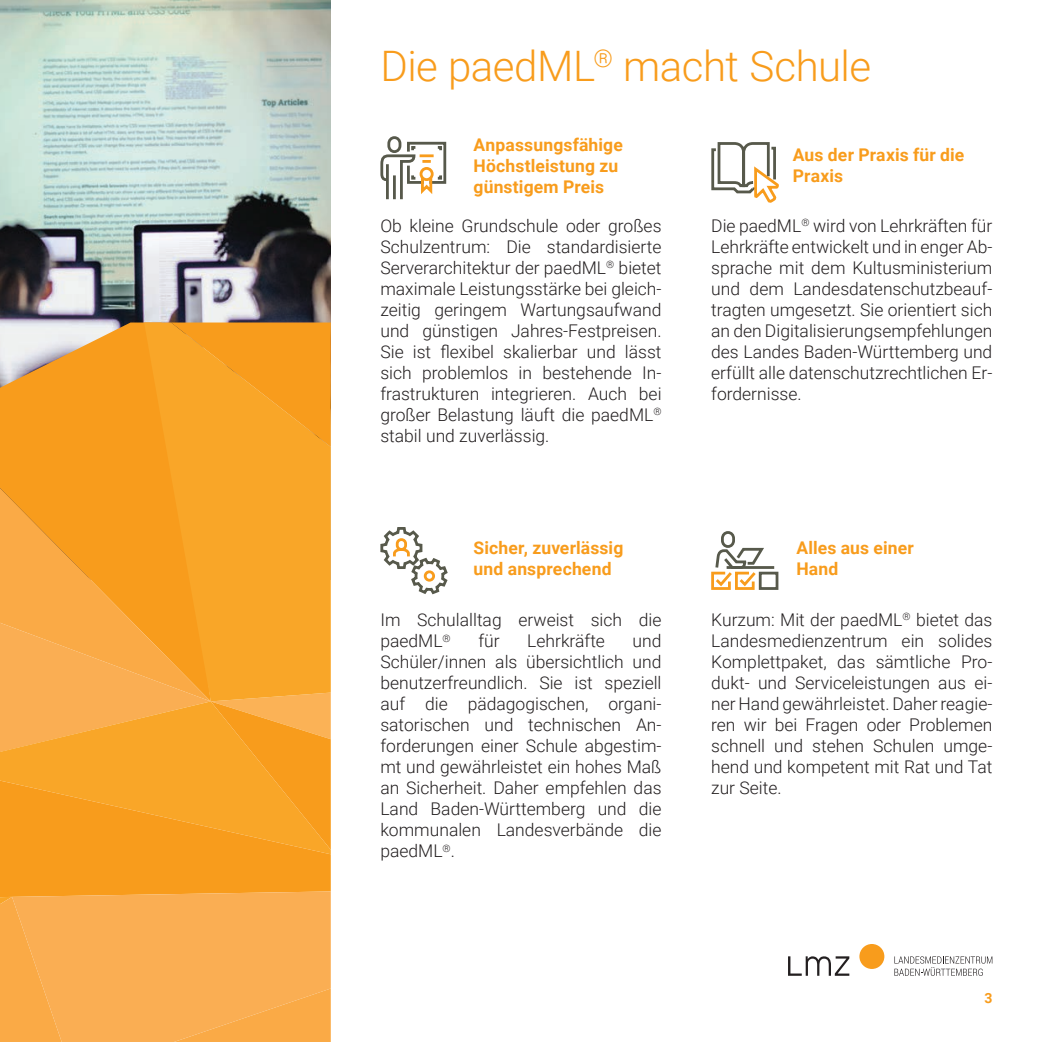
<style>
.page{position:relative;width:1042px;height:1042px;background:#fff}
.page>*{position:absolute;margin:0;border:0;box-sizing:border-box;transform-origin:0 0}
.t1{font:300 42px "Roboto";letter-spacing:-.01em;color:#f89c1c}
.t2{font:300 17.5px/21px "Roboto";color:#231f20;text-align:justify}
.t3{font:700 17.5px/21px "Roboto";letter-spacing:.01em;color:#f89c1c}
.t4{font:700 14px "Roboto";color:#f89c1c}
</style>
<div class="page">
<img style="left:0;top:0;width:331px;height:322px">
<svg style="left:0;top:322px;width:144px;height:166px;fill:#f89c1c"></svg>
<svg style="left:144px;top:322px;width:187px;height:301px;fill:#f9a628"></svg>
<svg style="left:0;top:488px;width:211px;height:135px;fill:#f89c1c"></svg>
<svg style="left:0;top:623px;width:331px;height:419px"></svg>
<svg style="left:380px;top:136px;width:67px;height:64px"></svg>
<svg style="left:380px;top:527px;width:68px;height:68px"></svg>
<svg style="left:711px;top:531px;width:68px;height:59px"></svg>
<div style="left:859px;top:944px;width:25px;height:25px;background:#f89c1c;border-radius:50%"></div>
<svg style="left:788px;top:956px;width:61px;height:20px"></svg>
<svg style="left:894px;top:956px;width:98px;height:20px"></svg>
<svg style="left:711px;top:142px;width:68px;height:60px"></svg>
<h1 class="t1" style="left:380px;top:37px;width:492px">Die paedML<sup>®</sup> macht Schule</h1>
<p class="t3" style="left:473px;top:133px;width:151px">Anpassungsfähige<br>Höchstleistung zu günstigem Preis</p>
<p class="t2" style="left:380px;top:214px;width:283px">Ob kleine Grundschule oder großes Schulzentrum: Die standardisierte Serverarchitektur der paedML<sup>®</sup> bietet maximale Leistungsstärke bei gleich&shy;zeitig geringem Wartungsaufwand und günstigen Jahres-Festpreisen.<br>Sie ist flexibel skalierbar und lässt sich problemlos in bestehende In&shy;frastrukturen integrieren. Auch bei großer Belastung läuft die paedML<sup>® </sup>stabil und zuverlässig.</p>
<p class="t3" style="left:473px;top:536px;width:151px">Sicher, zuverlässig und ansprechend</p>
<p class="t2" style="left:380px;top:609px;width:283px">Im Schulalltag erweist sich die paedML<sup>®</sup></p>
<p class="t2" style="left:478px;top:630px;width:23px">für</p>
<p class="t2" style="left:527px;top:630px;width:79px">Lehrkräfte</p>
<p class="t2" style="left:380px;top:630px;width:283px;text-indent:252px">und Schüler/innen als übersichtlich und benutzerfreundlich. Sie ist speziell auf die pädagogischen, organi&shy;satorischen und technischen An&shy;forderungen einer Schule abgestim&shy;mt und gewährleistet ein hohes Maß an Sicherheit. Daher empfehlen das Land Baden-Württemberg und die kommunalen Landesverbände die paedML<sup>®</sup>.</p>
<p class="t3" style="left:793px;top:144px;width:173px">Aus der Praxis für die<br>Praxis</p>
<p class="t2" style="left:711px;top:214px;width:283px">Die paedML<sup>®</sup> wird von Lehrkräften für Lehrkräfte entwickelt und in enger Ab&shy;sprache mit dem Kultusministerium und dem Landesdatenschutzbeauf&shy;tragten umgesetzt. Sie orientiert sich an den Digitalisierungsempfehlungen des Landes Baden-Württemberg und erfüllt alle datenschutzrechtlichen Er&shy;fordernisse.</p>
<p class="t3" style="left:796px;top:536px;width:119px">Alles aus einer<br>Hand</p>
<p class="t2" style="left:711px;top:609px;width:283px">Kurzum: Mit der paedML<sup>®</sup> bietet das Landesmedienzentrum ein solides Komplettpaket, das sämtliche Pro&shy;dukt- und Serviceleistungen aus ei&shy;ner Hand gewährleistet. Daher reagie&shy;ren wir bei Fragen oder Problemen schnell und stehen Schulen umge&shy;hend und kompetent mit Rat und Tat zur Seite.</p>
<p class="t4" style="left:984px;top:988px;width:10px">3</p>
</div>
